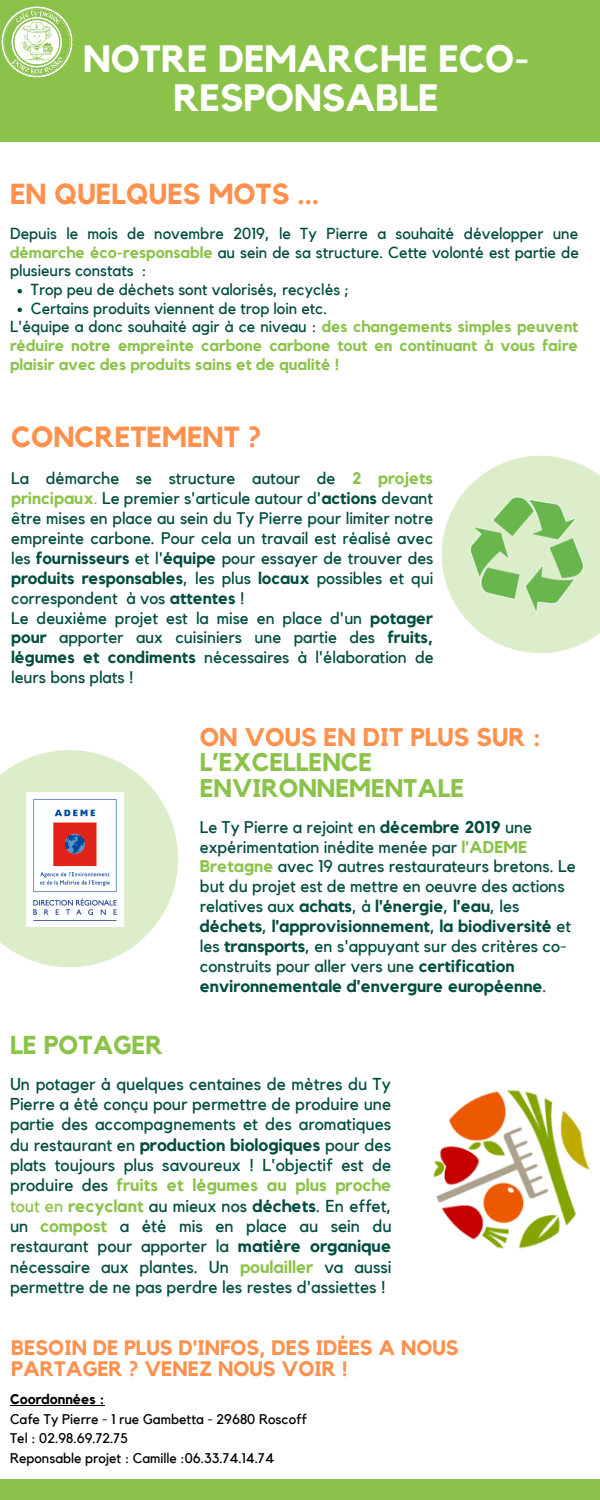
<style>
.page{position:relative;width:600px;height:1500px;background:#fff}
.page>*{position:absolute;margin:0;border:0;box-sizing:border-box;transform-origin:0 0}
.t1{font:700 38px/39px "Kollektif";color:#fff;text-align:center}
.t2{font:700 29px "Kollektif";color:#ff914d}
.t3{font:700 28.9px "Kollektif";color:#ff914d}
.t4{font:700 25.8px "Kollektif";color:#8bc34a}
.t5{font:700 25.4px/25.4px "Kollektif";color:#8bc34a}
.t6{font:700 25.4px "Kollektif";color:#ff914d}
.t7{font:700 20.9px/21.3px "Kollektif";color:#ff914d}
.t8{font:17.2px/20.3px "Kollektif";color:#004d40;text-align:justify}
.t9{font:16.9px/19.9px "Kollektif";color:#004d40}
.t10{font:16.8px/19.9px "Kollektif";color:#004d40}
.t11{font:16px/18.7px "Kollektif";color:#004d40}
.t12{font:700 16px/18.7px "Kollektif";color:#8bc34a;text-align:justify}
.t13{font:14px/19.5px "Kollektif";color:#000}
.t14{font:700 14px "Kollektif";color:#000}
.s1{font-weight:700;color:#8bc34a}
.s2{font-weight:400;color:#004d40}
.s3{color:#8bc34a}
.s4{font-weight:700}
</style>
<div class="page">
<div style="left:0;top:0;width:600px;height:142px;background:#8bc34a"></div>
<svg style="left:442px;top:456px;width:158px;height:197px"></svg>
<svg style="left:0;top:750px;width:178px;height:217px;fill:#dcedc9"></svg>
<div style="left:0;top:1479px;width:600px;height:21px;background:#8bc34a"></div>
<img style="left:26px;top:793px;width:98px;height:133px">
<img style="left:463px;top:494px;width:127px;height:121px">
<img style="left:433px;top:1089px;width:157px;height:160px">
<svg style="left:17px;top:289px;width:5px;height:4px"></svg>
<svg style="left:17px;top:308px;width:5px;height:4px"></svg>
<img style="left:1px;top:6px;width:72px;height:72px">
<hr style="left:10px;top:1405px;width:94px;height:1px;background:#000">
<h1 class="t1" style="left:83px;top:41px;width:448px">NOTRE DEMARCHE ECO-<br>RESPONSABLE</h1>
<h3 class="t3" style="left:10px;top:180px;width:311px">EN QUELQUES MOTS ...</h3>
<p class="t11" style="left:10px;top:225px;width:570px;text-align:justify">Depuis le mois de novembre 2019, le Ty Pierre a souhaité développer une <span class="s1">démarche éco-responsable</span> au sein de sa structure. Cette volonté est partie de plusieurs constats :</p>
<p class="t11" style="left:31px;top:281px;width:320px">Trop peu de déchets sont valorisés, recyclés ;<br>Certains produits viennent de trop loin etc.</p>
<p class="t12" style="left:10px;top:318px;width:570px"><span class="s2">L'équipe a donc souhaité agir à ce niveau :</span> des changements simples peuvent réduire notre empreinte carbone carbone tout en continuant à vous faire plaisir avec des produits sains et de qualité !</p>
<h2 class="t2" style="left:11px;top:423px;width:252px">CONCRETEMENT ?</h2>
<p class="t10" style="left:11px;top:469px;width:424px">La démarche se structure autour de <span class="s1">2 projets principaux</span><span class="s3">.</span> Le premier s'articule autour d'<span class="s4">actions</span> devant être mises en place au sein du Ty Pierre pour limiter notre empreinte carbone. Pour cela un travail est réalisé avec les <span class="s4">fournisseurs</span> et l'<span class="s4">équipe</span> pour essayer de trouver des <span class="s4">produits responsables</span>, les plus <span class="s4">locaux</span> possibles et qui correspondent à vos <span class="s4">attentes</span> !<br>Le deuxième projet est la mise en place d'un <span class="s4">potager pour</span> apporter aux cuisiniers une partie des <span class="s4">fruits, légumes et condiments</span> nécessaires à l'élaboration de leurs bons plats !</p>
<h3 class="t6" style="left:200px;top:725px;width:342px">ON VOUS EN DIT PLUS SUR :</h3>
<h3 class="t5" style="left:200px;top:751px;width:266px">L’EXCELLENCE<br>ENVIRONNEMENTALE</h3>
<p class="t9" style="left:200px;top:818px;width:378px">Le Ty Pierre a rejoint en <span class="s4">décembre 2019</span> une expérimentation inédite menée par <span class="s1">l'ADEME Bretagne</span> avec 19 autres restaurateurs bretons. Le but du projet est de mettre en oeuvre des actions relatives aux <span class="s4">achats</span>, à <span class="s4">l'énergie</span>, <span class="s4">l'eau</span>, les <span class="s4">déchets</span>, <span class="s4">l'approvisionnement</span>, <span class="s4">la biodiversité</span> et les <span class="s4">transports</span>, en s'appuyant sur des critères co&shy;construits pour aller vers une <span class="s4">certification environnementale d'envergure européenne</span>.</p>
<h3 class="t4" style="left:10px;top:1033px;width:155px">LE POTAGER</h3>
<p class="t8" style="left:10px;top:1074px;width:383px">Un potager à quelques centaines de mètres du Ty Pierre a été conçu pour permettre de produire une partie des accompagnements et des aromatiques du restaurant en <span class="s4">production biologiques</span> pour des plats toujours plus savoureux ! L'objectif est de produire des <span class="s1">fruits et légumes au plus proche </span><span class="s3">tout en</span> <span class="s1">recyclant</span> au mieux nos <span class="s4">déchets</span>. En effet, un <span class="s1">compost</span> a été mis en place au sein du restaurant pour apporter la <span class="s4">matière organique </span>nécessaire aux plantes. Un <span class="s1">poulailler</span> va aussi permettre de ne pas perdre les restes d'assiettes !</p>
<p class="t7" style="left:11px;top:1338px;width:449px">BESOIN DE PLUS D'INFOS, DES IDÉES A NOUS<br>PARTAGER ? VENEZ NOUS VOIR !</p>
<p class="t14" style="left:10px;top:1393px;width:96px">Coordonnées :</p>
<p class="t13" style="left:10px;top:1409px;width:298px">Cafe Ty Pierre - 1 rue Gambetta - 29680 Roscoff<br>Tel : 02.98.69.72.75<br>Reponsable projet : Camille :06.33.74.14.74</p>
</div>
